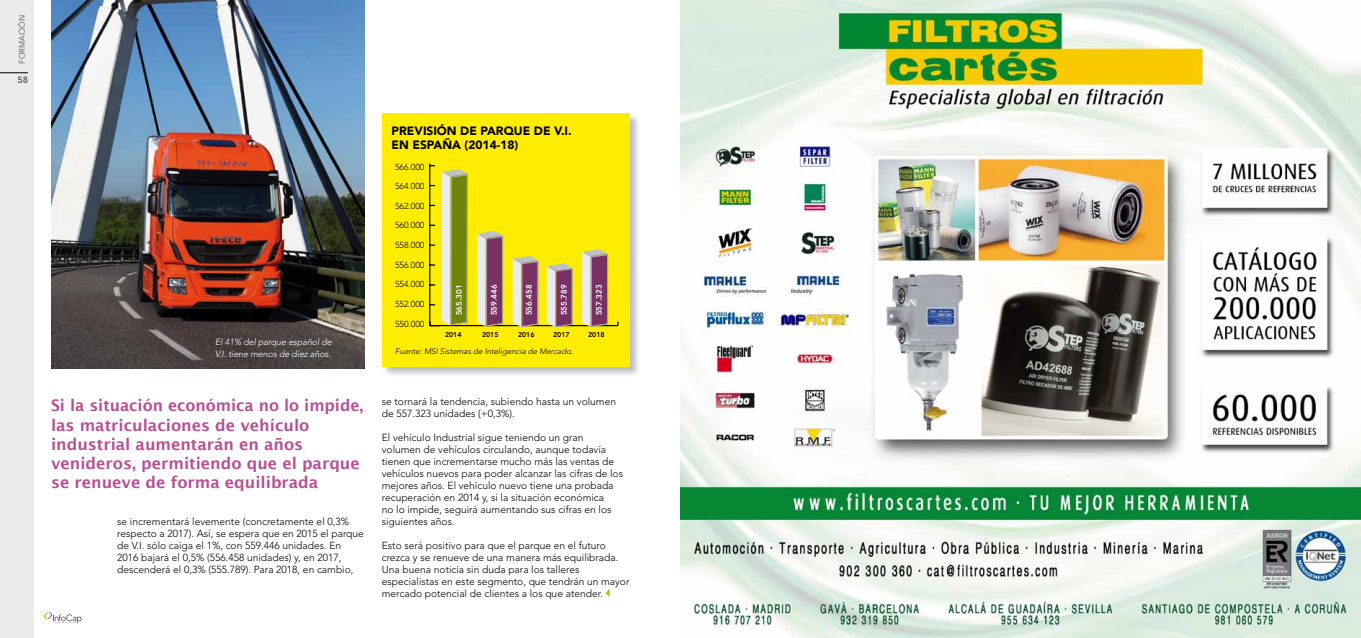
<style>
.page{position:relative;width:1361px;height:638px;background:#fff}
.page>*{position:absolute;margin:0;border:0;box-sizing:border-box;transform-origin:0 0}
.t1{font:600 16px/19.2px "Lucida Sans";color:#b84e94}
.t2{font:900 12px/14px "Avenir";color:#000}
.t3{font:300 10.2px/12px "Avenir";color:#000}
.t4{font:italic 300 9px/12px "Avenir";letter-spacing:-.01em;color:#fff}
.t5{font:800 9px "Avenir";color:#58585a}
.t6{font:300 8.7px "Avenir";color:#000}
.t7{font:italic 300 8px "Avenir";color:#000}
.t8{font:800 8px "Avenir";color:#fff}
.t9{font:8px "Avenir";color:#58585a}
.t10{font:800 7px "Avenir";color:#000}
</style>
<div class="page">
<div style="left:0;top:0;width:34px;height:638px;background:#ebebec"></div>
<svg style="left:0;top:73px;width:28px;height:1px"></svg>
<svg style="left:44px;top:612px;width:38px;height:12px"></svg>
<div style="left:382px;top:113px;width:258px;height:264px;background:#000;opacity:.25"></div>
<div style="left:382px;top:113px;width:247px;height:254px;background:#ffed00"></div>
<hr style="left:430px;top:325px;width:188px;height:1px;background:#000">
<hr style="left:429px;top:163px;width:1px;height:163px;background:#000">
<svg style="left:582px;top:249px;width:26px;height:78px"></svg>
<svg style="left:547px;top:263px;width:26px;height:64px"></svg>
<svg style="left:512px;top:256px;width:27px;height:71px"></svg>
<svg style="left:477px;top:231px;width:26px;height:96px"></svg>
<svg style="left:429px;top:165px;width:39px;height:161px"></svg>
<svg style="left:605px;top:589px;width:4px;height:8px"></svg>
<img style="left:680px;top:0;width:681px;height:638px">
<img style="left:51px;top:0;width:314px;height:369px">
<p class="t9" style="left:18px;top:64px;width:51px;rotate:-90deg">formaciÓn</p>
<p class="t5" style="left:17px;top:74px;width:12px">58</p>
<p class="t4" style="left:215px;top:336px;width:118px">El 41% del parque español de<br>V.I. tiene menos de diez años.</p>
<h1 class="t1" style="left:51px;top:396px;width:314px">Si la situación económica no lo impide, las matriculaciones de vehículo industrial aumentarán en años venideros, permitiendo que el parque se renueve de forma equilibrada</h1>
<p class="t3" style="left:117px;top:515px;width:248px">se incrementará levemente (concretamente el 0,3% respecto a 2017). Así, se espera que en 2015 el parque de V.I. sólo caiga el 1%, con 559.446 unidades. En 2016 bajará el 0,5% (556.458 unidades) y, en 2017, descenderá el 0,3% (555.789). Para 2018, en cambio,</p>
<p class="t2" style="left:392px;top:123px;width:182px">PREVISIÓN DE PARQUE DE V.I.<br>EN ESPAÑA (2014-18)</p>
<p class="t6" style="left:395px;top:161px;width:31px">566.000</p>
<p class="t6" style="left:395px;top:181px;width:31px">564.000</p>
<p class="t6" style="left:395px;top:201px;width:31px">562.000</p>
<p class="t6" style="left:395px;top:220px;width:31px">560.000</p>
<p class="t6" style="left:395px;top:240px;width:31px">558.000</p>
<p class="t6" style="left:395px;top:260px;width:31px">556.000</p>
<p class="t6" style="left:395px;top:279px;width:31px">554.000</p>
<p class="t6" style="left:395px;top:299px;width:31px">552.000</p>
<p class="t6" style="left:395px;top:318px;width:31px">550.000</p>
<p class="t8" style="left:454px;top:315px;width:32px;rotate:-90deg">565.301</p>
<p class="t8" style="left:489px;top:315px;width:32px;rotate:-90deg">559.446</p>
<p class="t8" style="left:524px;top:315px;width:32px;rotate:-90deg">556.458</p>
<p class="t8" style="left:559px;top:315px;width:32px;rotate:-90deg">555.789</p>
<p class="t8" style="left:594px;top:315px;width:32px;rotate:-90deg">557.323</p>
<p class="t10" style="left:445px;top:331px;width:18px">2014</p>
<p class="t10" style="left:482px;top:331px;width:18px">2015</p>
<p class="t10" style="left:518px;top:331px;width:18px">2016</p>
<p class="t10" style="left:553px;top:331px;width:18px">2017</p>
<p class="t10" style="left:588px;top:331px;width:18px">2018</p>
<p class="t7" style="left:395px;top:347px;width:180px">Fuente: MSI Sistemas de Inteligencia de Mercado.</p>
<p class="t3" style="left:382px;top:395px;width:236px">se tornará la tendencia, subiendo hasta un volumen de 557.323 unidades (+0,3%).</p>
<p class="t3" style="left:382px;top:431px;width:243px">El vehículo Industrial sigue teniendo un gran volumen de vehículos circulando, aunque todavía tienen que incrementarse mucho más las ventas de vehículos nuevos para poder alcanzar las cifras de los mejores años. El vehículo nuevo tiene una probada recuperación en 2014 y, si la situación económica<br>no lo impide, seguirá aumentando sus cifras en los siguientes años.</p>
<p class="t3" style="left:382px;top:539px;width:249px">Esto será positivo para que el parque en el futuro crezca y se renueve de una manera más equilibrada.<br>Una buena noticia sin duda para los talleres especialistas en este segmento, que tendrán un mayor mercado potencial de clientes a los que atender.</p>
</div>
